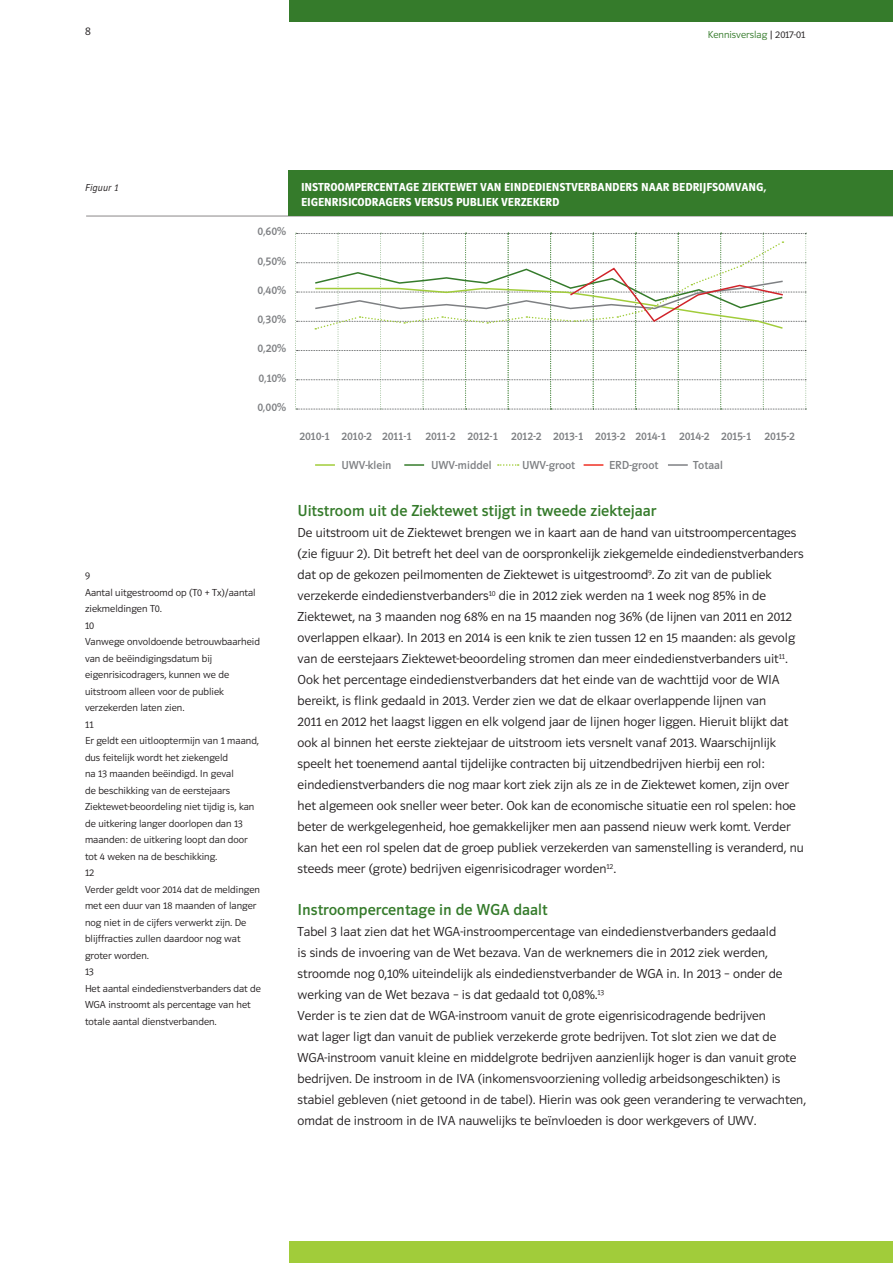
<style>
.page{position:relative;width:893px;height:1263px;background:#fff}
.page>*{position:absolute;margin:0;border:0;box-sizing:border-box;transform-origin:0 0}
.groen_tussenkopje{font:16.5px "UWV Sans 2010";color:#357b2b}
.plat_romein{font:16.5px "UWV Sans 2010";color:#357b2b}
.plat_romein-2{font:300 13.5px/21px "UWV Sans 2010";color:#231f20}
.t1{font:700 12px/15px "UWV Sans";color:#fff}
.t2{font:12px "UWV Sans";color:#7e8083}
.t3{font:12px "UWV Sans";letter-spacing:-.02em;color:#7e8083}
.t4{font:300 12px "UWV Sans 2010";color:#231f20}
.t5{font:300 10.5px/16.5px "UWV Sans 2010";color:#231f20}
.t6{font:300 10.5px "UWV Sans 2010";color:#357b2b}
.t7{font:italic 300 10.5px "UWV Sans 2010";color:#231f20}
.s1{color:#231f20}
</style>
<div class="page">
<div style="left:289px;top:0;width:604px;height:21px;background:#357b2b"></div>
<div style="left:289px;top:1242px;width:604px;height:21px;background:#a1cc3a"></div>
<hr style="left:86px;top:216px;width:807px;height:1px;background:#231f20">
<div style="left:288px;top:170px;width:605px;height:46px;background:#357b2b"></div>
<hr style="left:315px;top:464px;width:20px;height:2px;background:#a1cc3a">
<hr style="left:404px;top:464px;width:20px;height:2px;background:#357b2b">
<svg style="left:498px;top:464px;width:21px;height:2px"></svg>
<svg style="left:584px;top:464px;width:19px;height:2px"></svg>
<hr style="left:668px;top:464px;width:20px;height:2px;background:#7e8083">
<svg style="left:295px;top:233px;width:512px;height:177px"></svg>
<p class="t4" style="left:85px;top:25px;width:7px">8</p>
<p class="t6" style="left:708px;top:29px;width:99px">Kennisverslag <span class="s1">| 2017-01</span></p>
<p class="t7" style="left:85px;top:182px;width:35px">Figuur 1</p>
<p class="t1" style="left:301px;top:180px;width:467px">INSTROOMPERCENTAGE ZIEKTEWET VAN EINDEDIENSTVERBANDERS NAAR BEDRIJFSOMVANG,<br>EIGENRISICODRAGERS VERSUS PUBLIEK VERZEKERD</p>
<p class="t2" style="left:258px;top:225px;width:30px">0,60%</p>
<p class="t2" style="left:258px;top:254px;width:30px">0,50%</p>
<p class="t2" style="left:257px;top:283px;width:30px">0,40%</p>
<p class="t2" style="left:257px;top:313px;width:30px">0,30%</p>
<p class="t2" style="left:257px;top:342px;width:30px">0,20%</p>
<p class="t2" style="left:259px;top:371px;width:29px">0,10%</p>
<p class="t2" style="left:257px;top:400px;width:30px">0,00%</p>
<p class="t3" style="left:300px;top:430px;width:497px">2010-1 2010-2 2011-1 2011-2 2012-1 2012-2 2013-1 2013-2 2014-1 2014-2 2015-1 2015-2</p>
<p class="t2" style="left:342px;top:459px;width:52px">UWV-klein</p>
<p class="t2" style="left:431px;top:459px;width:62px">UWV-middel</p>
<p class="t2" style="left:522px;top:459px;width:55px">UWV-groot</p>
<p class="t2" style="left:609px;top:459px;width:51px">ERD-groot</p>
<p class="t2" style="left:693px;top:459px;width:31px">Totaal</p>
<p class="groen_tussenkopje" style="left:298px;top:502px;width:360px">Uitstroom uit de Ziektewet stijgt in tweede ziektejaar</p>
<p class="plat_romein-2" style="left:298px;top:522px;width:507px">De uitstroom uit de Ziektewet brengen we in kaart aan de hand van uitstroompercentages (zie figuur 2). Dit betreft het deel van de oorspronkelijk ziekgemelde eindedienstverbanders dat op de gekozen peilmomenten de Ziektewet is uitgestroomd<sup>9</sup>. Zo zit van de publiek verzekerde eindedienstverbanders<sup>10</sup> die in 2012 ziek werden na 1 week nog 85% in de Ziektewet, na 3 maanden nog 68% en na 15 maanden nog 36% (de lijnen van 2011 en 2012 overlappen elkaar). In 2013 en 2014 is een knik te zien tussen 12 en 15 maanden: als gevolg van de eerstejaars Ziektewet-beoordeling stromen dan meer eindedienstverbanders uit<sup>11</sup>.<br>Ook het percentage eindedienstverbanders dat het einde van de wachttijd voor de WIA bereikt, is flink gedaald in 2013. Verder zien we dat de elkaar overlappende lijnen van<br>2011 en 2012 het laagst liggen en elk volgend jaar de lijnen hoger liggen. Hieruit blijkt dat ook al binnen het eerste ziektejaar de uitstroom iets versnelt vanaf 2013. Waarschijnlijk speelt het toenemend aantal tijdelijke contracten bij uitzendbedrijven hierbij een rol: eindedienstverbanders die nog maar kort ziek zijn als ze in de Ziektewet komen, zijn over het algemeen ook sneller weer beter. Ook kan de economische situatie een rol spelen: hoe beter de werkgelegenheid, hoe gemakkelijker men aan passend nieuw werk komt. Verder kan het een rol spelen dat de groep publiek verzekerden van samenstelling is veranderd, nu steeds meer (grote) bedrijven eigenrisicodrager worden<sup>12</sup>.</p>
<p class="plat_romein" style="left:298px;top:901px;width:252px">Instroompercentage in de WGA daalt</p>
<p class="plat_romein-2" style="left:298px;top:921px;width:486px">Tabel 3 laat zien dat het WGA-instroompercentage van eindedienstverbanders gedaald is sinds de invoering van de Wet bezava. Van de werknemers die in 2012 ziek werden, stroomde nog 0,10% uiteindelijk als eindedienstverbander de WGA in. In 2013 – onder de werking van de Wet bezava – is dat gedaald tot 0,08%.<sup>13</sup></p>
<p class="plat_romein-2" style="left:298px;top:1005px;width:510px">Verder is te zien dat de WGA-instroom vanuit de grote eigenrisicodragende bedrijven<br>wat lager ligt dan vanuit de publiek verzekerde grote bedrijven. Tot slot zien we dat de WGA-instroom vanuit kleine en middelgrote bedrijven aanzienlijk hoger is dan vanuit grote bedrijven. De instroom in de IVA (inkomensvoorziening volledig arbeidsongeschikten) is stabiel gebleven (niet getoond in de tabel). Hierin was ook geen verandering te verwachten, omdat de instroom in de IVA nauwelijks te beïnvloeden is door werkgevers of UWV.</p>
<p class="t5" style="left:85px;top:567px;width:6px">9</p>
<p class="t5" style="left:85px;top:584px;width:172px">Aantal uitgestroomd op (T0 + Tx)/aantal ziekmeldingen T0.</p>
<p class="t5" style="left:85px;top:617px;width:11px">10</p>
<p class="t5" style="left:85px;top:633px;width:176px">Vanwege onvoldoende betrouwbaarheid van de beëindigingsdatum bij eigenrisicodragers, kunnen we de uitstroom alleen voor de publiek verzekerden laten zien.</p>
<p class="t5" style="left:85px;top:716px;width:10px">11</p>
<p class="t5" style="left:85px;top:732px;width:175px">Er geldt een uitlooptermijn van 1 maand, dus feitelijk wordt het ziekengeld<br>na 13 maanden beëindigd. In geval<br>de beschikking van de eerstejaars Ziektewet-beoordeling niet tijdig is, kan de uitkering langer doorlopen dan 13 maanden: de uitkering loopt dan door tot 4 weken na de beschikking.</p>
<p class="t5" style="left:85px;top:864px;width:11px">12</p>
<p class="t5" style="left:85px;top:881px;width:176px">Verder geldt voor 2014 dat de meldingen met een duur van 18 maanden of langer nog niet in de cijfers verwerkt zijn. De blijffracties zullen daardoor nog wat groter worden.</p>
<p class="t5" style="left:85px;top:963px;width:10px">13</p>
<p class="t5" style="left:85px;top:980px;width:178px">Het aantal eindedienstverbanders dat de<br>WGA instroomt als percentage van het totale aantal dienstverbanden.</p>
</div>
